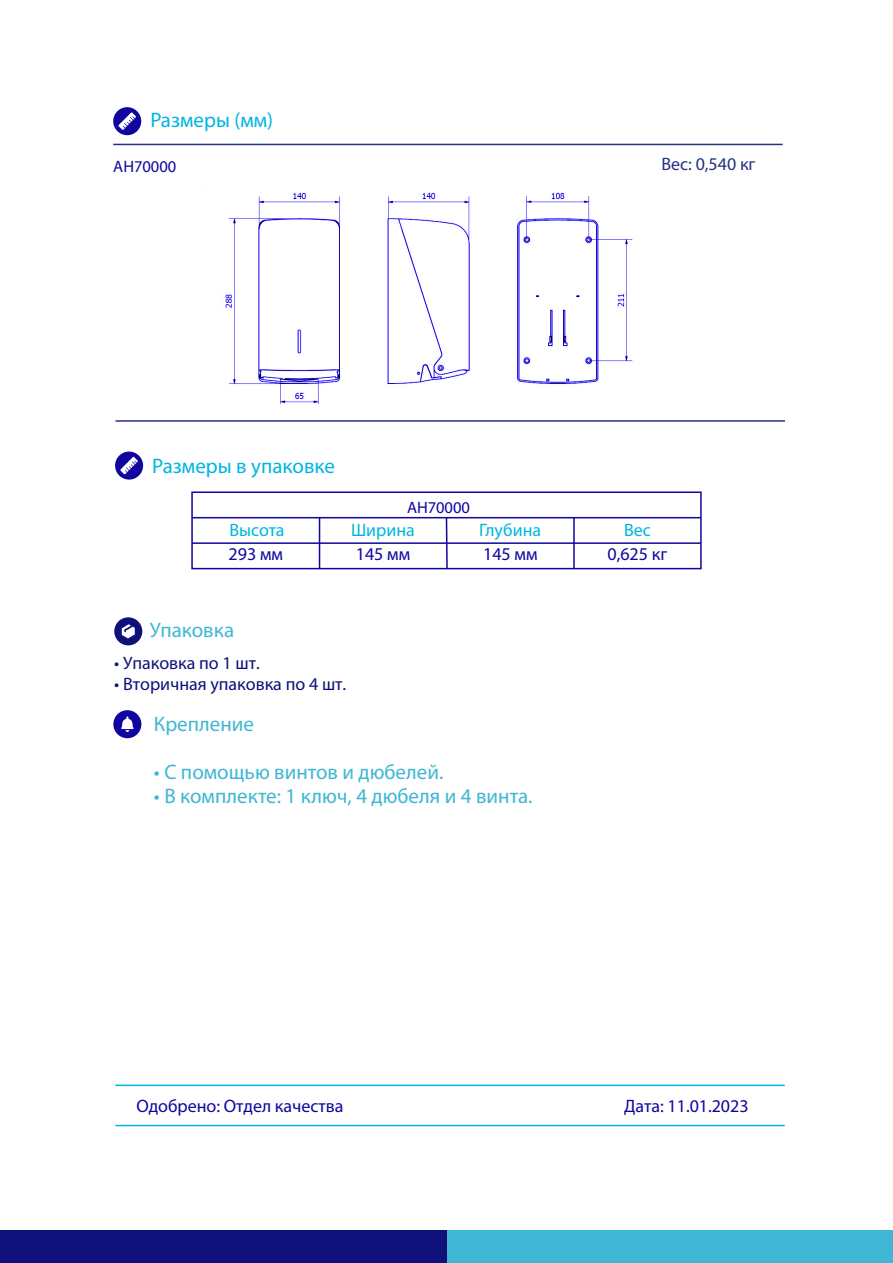
<style>
.page{position:relative;width:893px;height:1263px;background:#fff}
.page>*{position:absolute;margin:0;border:0;box-sizing:border-box;transform-origin:0 0}
.t1{font:21px "Myriad Pro";color:#3fb7d4}
.t2{font:21px "Myriad Pro";color:#00b5e2}
.t3{font:18px "Myriad Pro";color:#10069f}
.t4{font:18px "Myriad Pro";color:#10107a}
.t5{font:18px "Myriad Pro";color:#00b5e2}
.t6{font:18px "Myriad Pro";color:#263183}
.t7{font:16.5px "Myriad Pro";color:#10069f}
</style>
<div class="page">
<div style="left:0;top:1231px;width:447px;height:32px;background:#10107a"></div>
<div style="left:447px;top:1231px;width:446px;height:32px;background:#3fb7d4"></div>
<svg style="left:114px;top:617px;width:28px;height:28px"></svg>
<hr style="left:115px;top:1125px;width:670px;height:1px;background:#00b4eb">
<hr style="left:115px;top:1084px;width:670px;height:2px;background:#00b5e2">
<svg style="left:115px;top:452px;width:28px;height:28px"></svg>
<div style="left:191px;top:491px;width:511px;height:78px;border:2px solid #10069f"></div>
<hr style="left:192px;top:517px;width:509px;height:1px;background:#10069f">
<hr style="left:192px;top:542px;width:509px;height:2px;background:#10069f">
<hr style="left:319px;top:518px;width:1px;height:51px;background:#10069f">
<svg style="left:445px;top:516px;width:4px;height:54px"></svg>
<hr style="left:573px;top:518px;width:2px;height:51px;background:#10069f">
<svg style="left:113px;top:107px;width:28px;height:28px"></svg>
<hr style="left:113px;top:144px;width:670px;height:1px;background:#263183">
<svg style="left:225px;top:192px;width:408px;height:212px"></svg>
<hr style="left:116px;top:420px;width:669px;height:2px;background:#263183">
<svg style="left:113px;top:710px;width:28px;height:28px"></svg>
<p class="t2" style="left:150px;top:107px;width:124px">Размеры (мм)</p>
<p class="t7" style="left:113px;top:156px;width:64px">AH70000</p>
<p class="t6" style="left:661px;top:153px;width:95px">Вес: 0,540 кг</p>
<p class="t2" style="left:152px;top:453px;width:184px">Размеры в упаковке</p>
<p class="t7" style="left:407px;top:497px;width:64px">AH70000</p>
<p class="t5" style="left:229px;top:519px;width:57px">Высота</p>
<p class="t5" style="left:351px;top:519px;width:65px">Ширина</p>
<p class="t5" style="left:479px;top:519px;width:63px">Глубина</p>
<p class="t3" style="left:229px;top:543px;width:56px">293 мм</p>
<p class="t3" style="left:356px;top:543px;width:56px">145 мм</p>
<p class="t3" style="left:483px;top:543px;width:56px">145 мм</p>
<p class="t1" style="left:150px;top:617px;width:86px">Упаковка</p>
<p class="t4" style="left:114px;top:651px;width:147px">• Упаковка по 1 шт.</p>
<p class="t4" style="left:114px;top:673px;width:234px">• Вторичная упаковка по 4 шт.</p>
<p class="t1" style="left:154px;top:711px;width:102px">Крепление</p>
<p class="t1" style="left:154px;top:759px;width:291px">• С помощью винтов и дюбелей.</p>
<p class="t1" style="left:154px;top:782px;width:380px">• В комплекте: 1 ключ, 4 дюбеля и 4 винта.</p>
<p class="t5" style="left:624px;top:519px;width:28px">Вес</p>
<p class="t3" style="left:608px;top:543px;width:61px">0,625 кг</p>
<p class="t3" style="left:136px;top:1095px;width:209px">Одобрено: Отдел качества</p>
<p class="t3" style="left:624px;top:1095px;width:126px">Дата: 11.01.2023</p>
</div>
